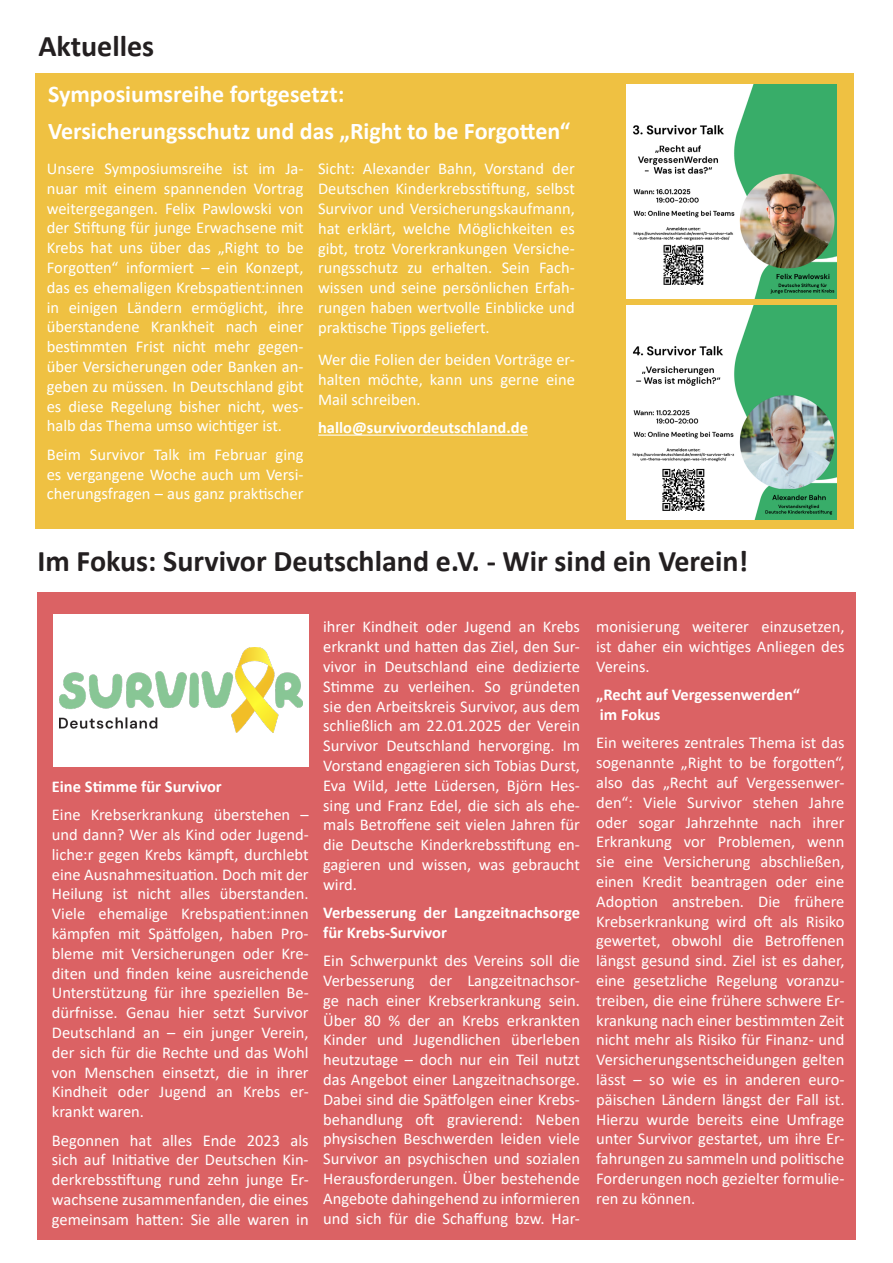
<style>
.page{position:relative;width:893px;height:1263px;background:#fff}
.page>*{position:absolute;margin:0;border:0;box-sizing:border-box;transform-origin:0 0}
.t1{font:700 30px "Calibri";color:#231f20}
.t2{font:700 24px/37.3px "Calibri";color:#fff}
.t3{font:16.5px/19.8px "Calibri";color:#fff;text-align:justify}
.t4{font:700 16.5px/19.8px "Calibri";color:#fff}
</style>
<div class="page">
<div style="left:35px;top:73px;width:819px;height:455px;background:#efc142"></div>
<div style="left:37px;top:592px;width:819px;height:647px;background:#db6264"></div>
<div style="left:53px;top:614px;width:256px;height:153px;background:#fff"></div>
<hr style="left:318px;top:435px;width:210px;height:1px;background:#fff">
<img style="left:626px;top:84px;width:210px;height:214px">
<img style="left:626px;top:305px;width:210px;height:214px">
<img style="left:59px;top:648px;width:243px;height:85px">
<h1 class="t1" style="left:38px;top:24px;width:117px">Aktuelles</h1>
<h2 class="t2" style="left:48px;top:75px;width:524px">Symposiumsreihe fortgesetzt:<br>Versicherungsschutz und das „Right to be Forgotten“</h2>
<p class="t3" style="left:47px;top:158px;width:258px">Unsere Symposiumsreihe ist im Ja&shy;nuar mit einem spannenden Vortrag weitergegangen. Felix Pawlowski von der Stiftung für junge Erwachsene mit Krebs hat uns über das „Right to be Forgotten“ informiert – ein Konzept, das es ehemaligen Krebspatient:innen in einigen Ländern ermöglicht, ihre überstandene Krankheit nach einer bestimmten Frist nicht mehr gegen&shy;über Versicherungen oder Banken an&shy;geben zu müssen. In Deutschland gibt es diese Regelung bisher nicht, wes&shy;halb das Thema umso wichtiger ist.</p>
<p class="t3" style="left:47px;top:444px;width:258px">Beim Survivor Talk im Februar ging es vergangene Woche auch um Versi&shy;cherungsfragen – aus ganz praktischer</p>
<p class="t3" style="left:318px;top:159px;width:258px">Sicht: Alexander Bahn, Vorstand der Deutschen Kinderkrebsstiftung, selbst Survivor und Versicherungskaufmann, hat erklärt, welche Möglichkeiten es gibt, trotz Vorerkrankungen Versiche&shy;rungsschutz zu erhalten. Sein Fach&shy;wissen und seine persönlichen Erfah&shy;rungen haben wertvolle Einblicke und praktische Tipps geliefert.</p>
<p class="t3" style="left:318px;top:349px;width:258px">Wer die Folien der beiden Vorträge er&shy;halten möchte, kann uns gerne eine Mail schreiben.</p>
<p class="t4" style="left:318px;top:418px;width:211px">hallo@survivordeutschland.de</p>
<h1 class="t1" style="left:37px;top:540px;width:712px">Im Fokus: Survivor Deutschland e.V. - Wir sind ein Verein!</h1>
<p class="t4" style="left:52px;top:776px;width:171px">Eine Stimme für Survivor</p>
<p class="t3" style="left:52px;top:804px;width:258px">Eine Krebserkrankung überstehen – und dann? Wer als Kind oder Jugend&shy;liche:r gegen Krebs kämpft, durchlebt eine Ausnahmesituation. Doch mit der Heilung ist nicht alles überstanden.<br>Viele ehemalige Krebspatient:innen kämpfen mit Spätfolgen, haben Pro&shy;bleme mit Versicherungen oder Kre&shy;diten und finden keine ausreichende Unterstützung für ihre speziellen Be&shy;dürfnisse. Genau hier setzt Survivor Deutschland an – ein junger Verein, der sich für die Rechte und das Wohl von Menschen einsetzt, die in ihrer Kindheit oder Jugend an Krebs er&shy;krankt waren.</p>
<p class="t3" style="left:52px;top:1130px;width:258px">Begonnen hat alles Ende 2023 als sich auf Initiative der Deutschen Kin&shy;derkrebsstiftung rund zehn junge Er&shy;wachsene zusammenfanden, die eines gemeinsam hatten: Sie alle waren in</p>
<p class="t3" style="left:323px;top:617px;width:258px">ihrer Kindheit oder Jugend an Krebs erkrankt und hatten das Ziel, den Sur&shy;vivor in Deutschland eine dedizierte Stimme zu verleihen. So gründeten sie den Arbeitskreis Survivor, aus dem schließlich am 22.01.2025 der Verein Survivor Deutschland hervorging. Im Vorstand engagieren sich Tobias Durst, Eva Wild, Jette Lüdersen, Björn Hes&shy;sing und Franz Edel, die sich als ehe&shy;mals Betroffene seit vielen Jahren für die Deutsche Kinderkrebsstiftung en&shy;gagieren und wissen, was gebraucht wird.</p>
<p class="t4" style="left:323px;top:902px;width:258px">Verbesserung der Langzeitnachsorge für Krebs-Survivor</p>
<p class="t3" style="left:323px;top:950px;width:258px">Ein Schwerpunkt des Vereins soll die Verbesserung der Langzeitnachsor&shy;ge nach einer Krebserkrankung sein.<br>Über 80 % der an Krebs erkrankten Kinder und Jugendlichen überleben heutzutage – doch nur ein Teil nutzt das Angebot einer Langzeitnachsorge.<br>Dabei sind die Spätfolgen einer Krebs&shy;behandlung oft gravierend: Neben physischen Beschwerden leiden viele Survivor an psychischen und sozialen Herausforderungen. Über bestehende Angebote dahingehend zu informieren und sich für die Schaffung bzw. Har-</p>
<p class="t3" style="left:596px;top:616px;width:250px">monisierung weiterer einzusetzen, ist daher ein wichtiges Anliegen des Vereins.</p>
<p class="t4" style="left:596px;top:685px;width:205px">„Recht auf Vergessenwerden“ im Fokus</p>
<p class="t3" style="left:596px;top:732px;width:250px">Ein weiteres zentrales Thema ist das sogenannte „Right to be forgotten“, also das „Recht auf Vergessenwer&shy;den“: Viele Survivor stehen Jahre oder sogar Jahrzehnte nach ihrer Erkrankung vor Problemen, wenn sie eine Versicherung abschließen, einen Kredit beantragen oder eine Adoption anstreben. Die frühere Krebserkrankung wird oft als Risiko gewertet, obwohl die Betroffenen längst gesund sind. Ziel ist es daher, eine gesetzliche Regelung voranzu&shy;treiben, die eine frühere schwere Er&shy;krankung nach einer bestimmten Zeit nicht mehr als Risiko für Finanz- und Versicherungsentscheidungen gelten lässt – so wie es in anderen euro&shy;päischen Ländern längst der Fall ist.<br>Hierzu wurde bereits eine Umfrage unter Survivor gestartet, um ihre Er&shy;fahrungen zu sammeln und politische Forderungen noch gezielter formulie&shy;ren zu können.</p>
</div>
